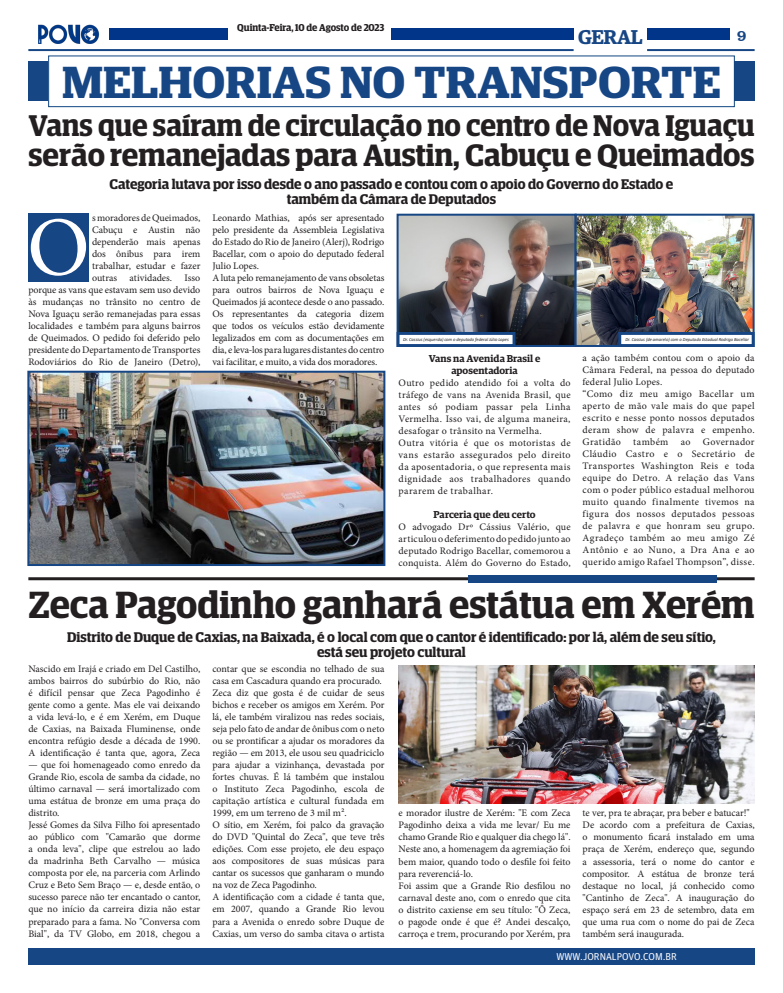
<style>
.page{position:relative;width:783px;height:993px;background:#fff}
.page>*{position:absolute;margin:0;border:0;box-sizing:border-box;transform-origin:0 0}
.t1{font:83.8px "Minion Pro";color:#fff}
.t2{font:600 45px "Guardian Egyptian Display";color:#174685;scale:1.1 1}
.t3{font:600 37.9px "Guardian Egyptian Display";color:#231f20}
.t4{font:600 31px "Guardian Egyptian Display";color:#231f20}
.t5{font:600 29.9px "Guardian Egyptian Display";color:#231f20}
.t6{font:600 20px "Guardian Egyptian";letter-spacing:-.02em;color:#174685}
.t7{font:16px "Clarendon BT";color:#174685}
.t8{font:600 14px "Guardian Egyptian Display";letter-spacing:-.005em;color:#231f20}
.t9{font:10px/12px "Minion Pro";color:#231f20;text-align:justify}
.t10{font:600 10px/12px "Guardian Egyptian";color:#231f20;text-align:center}
.t11{font:600 10px "Guardian Egyptian Display";letter-spacing:-.005em;color:#231f20}
.t12{font:10px "Guardian Agate Sans G1 D Regular";color:#fff}
.t13{font:italic 4.7px "Calibri";color:#231f20}
</style>
<div class="page">
<div style="left:28px;top:947px;width:726px;height:17px;background:#174685"></div>
<img style="left:38px;top:24px;width:62px;height:20px">
<div style="left:391px;top:28px;width:182px;height:12px;background:#003589"></div>
<div style="left:647px;top:28px;width:82px;height:12px;background:#003589"></div>
<hr style="left:647px;top:49px;width:107px;height:2px;background:#174685">
<hr style="left:28px;top:49px;width:545px;height:2px;background:#174685">
<div style="left:109px;top:28px;width:118px;height:12px;background:#003589"></div>
<img style="left:399px;top:217px;width:352px;height:127px">
<div style="left:396px;top:214px;width:180px;height:133px;border:2px solid #174685"></div>
<div style="left:574px;top:214px;width:180px;height:133px;border:2px solid #174685"></div>
<div style="left:28px;top:61px;width:726px;height:40px;background:#174685"></div>
<div style="left:49px;top:56px;width:685px;height:51px;background:#fff"></div>
<div style="left:48px;top:55px;width:686px;height:52px;border:1px solid #114682"></div>
<hr style="left:28px;top:577px;width:726px;height:3px;background:#231f20">
<div style="left:468px;top:575px;width:248px;height:7px;background:#174685"></div>
<div style="left:28px;top:214px;width:61px;height:68px;background:#174685"></div>
<img style="left:398px;top:665px;width:356px;height:138px">
<img style="left:30px;top:373px;width:352px;height:190px">
<div style="left:27px;top:370px;width:358px;height:196px;border:2px solid #174685"></div>
<div style="left:618px;top:332px;width:136px;height:15px;background:#fff;border:3px solid #174685"></div>
<div style="left:396px;top:332px;width:119px;height:15px;background:#fff;border:3px solid #174685"></div>
<p class="t11" style="left:237px;top:22px;width:149px">Quinta-Feira, 10 de Agosto de 2023</p>
<h3 class="t6" style="left:578px;top:22px;width:66px">GERAL</h3>
<p class="t2" style="left:62px;top:57px;width:600px">MELHORIAS NO TRANSPORTE</p>
<h3 class="t7" style="left:736px;top:25px;width:11px">9</h3>
<p class="t5" style="left:28px;top:109px;width:727px">Vans que saíram de circulação no centro de Nova Iguaçu</p>
<p class="t4" style="left:28px;top:138px;width:727px">serão remanejadas para Austin, Cabuçu e Queimados</p>
<p class="t8" style="left:109px;top:177px;width:565px">Categoria lutava por isso desde o ano passado e contou com o apoio do Governo do Estado e</p>
<p class="t8" style="left:287px;top:192px;width:211px">também da Câmara de Deputados</p>
<p class="t9" style="left:28px;top:212px;width:173px;text-align:right">s moradores de Queimados,<br>Cabuçu e Austin não<br>dependerão mais apenas<br>dos ônibus para irem<br>trabalhar, estudar e fazer<br>outras atividades. Isso<br>porque as vans que estavam sem uso devido às mudanças no trânsito no centro de<br>Nova Iguaçu serão remanejadas para essas localidades e também para alguns bairros de Queimados. O pedido foi deferido pelo presidente do Departamento de Transportes<br>Rodoviários do Rio de Janeiro (Detro),</p>
<p class="t9" style="left:212px;top:212px;width:173px">Leonardo Mathias, após ser apresentado pelo presidente da Assembleia Legislativa do Estado do Rio de Janeiro (Alerj), Rodrigo Bacellar, com o apoio do deputado federal Julio Lopes.</p>
<p class="t1" style="left:27px;top:191px;width:64px">O</p>
<p class="t9" style="left:212px;top:272px;width:173px">A luta pelo remanejamento de vans obsoletas para outros bairros de Nova Iguaçu e Queimados já acontece desde o ano passado.<br>Os representantes da categoria dizem que todos os veículos estão devidamente legalizados em com as documentações em dia, e leva-los para lugares distantes do centro vai facilitar, e muito, a vida dos moradores.</p>
<p class="t13" style="left:403px;top:336px;width:107px">Dr. Cassius (esquerda) com o deputado federal Júlio Lopes</p>
<p class="t13" style="left:625px;top:336px;width:125px">Dr. Cassius (de amarelo) com o Deputado Estadual Rodrigo Bacellar</p>
<p class="t10" style="left:428px;top:351px;width:113px">Vans na Avenida Brasil e aposentadoria</p>
<p class="t9" style="left:398px;top:376px;width:173px">Outro pedido atendido foi a volta do tráfego de vans na Avenida Brasil, que antes só podiam passar pela Linha Vermelha. Isso vai, de alguma maneira, desafogar o trânsito na Vermelha.</p>
<p class="t9" style="left:398px;top:436px;width:173px">Outra vitória é que os motoristas de vans estarão assegurados pelo direito da aposentadoria, o que representa mais dignidade aos trabalhadores quando pararem de trabalhar.</p>
<p class="t10" style="left:433px;top:507px;width:104px">Parceria que deu certo</p>
<p class="t9" style="left:398px;top:520px;width:173px">O advogado Drº Cássius Valério, que articulou o deferimento do pedido junto ao deputado Rodrigo Bacellar, comemorou a conquista. Além do Governo do Estado,</p>
<p class="t9" style="left:582px;top:352px;width:173px">a ação também contou com o apoio da Câmara Federal, na pessoa do deputado federal Julio Lopes.</p>
<p class="t9" style="left:582px;top:388px;width:173px">“Como diz meu amigo Bacellar um aperto de mão vale mais do que papel escrito e nesse ponto nossos deputados deram show de palavra e empenho.<br>Gratidão também ao Governador Cláudio Castro e o Secretário de Transportes Washington Reis e toda equipe do Detro. A relação das Vans com o poder público estadual melhorou muito quando finalmente tivemos na figura dos nossos deputados pessoas de palavra e que honram seu grupo.<br>Agradeço também ao meu amigo Zé Antônio e ao Nuno, a Dra Ana e ao querido amigo Rafael Thompson”, disse.</p>
<p class="t3" style="left:28px;top:583px;width:727px">Zeca Pagodinho ganhará estátua em Xerém</p>
<p class="t8" style="left:67px;top:629px;width:650px">Distrito de Duque de Caxias, na Baixada, é o local com que o cantor é identificado: por lá, além de seu sítio,</p>
<p class="t8" style="left:317px;top:644px;width:150px">está seu projeto cultural</p>
<p class="t9" style="left:28px;top:663px;width:173px">Nascido em Irajá e criado em Del Castilho, ambos bairros do subúrbio do Rio, não é difícil pensar que Zeca Pagodinho é gente como a gente. Mas ele vai deixando a vida levá-lo, e é em Xerém, em Duque de Caxias, na Baixada Fluminense, onde encontra refúgio desde a década de 1990.<br>A identificação é tanta que, agora, Zeca</p>
<p class="t9" style="left:28px;top:759px;width:173px">— que foi homenageado como enredo da Grande Rio, escola de samba da cidade, no último carnaval — será imortalizado com uma estátua de bronze em uma praça do distrito.</p>
<p class="t9" style="left:28px;top:819px;width:173px">Jessé Gomes da Silva Filho foi apresentado ao público com "Camarão que dorme a onda leva", clipe que estrelou ao lado da madrinha Beth Carvalho — música composta por ele, na parceria com Arlindo Cruz e Beto Sem Braço — e, desde então, o sucesso parece não ter encantado o cantor, que no início da carreira dizia não estar preparado para a fama. No "Conversa com Bial", da TV Globo, em 2018, chegou a</p>
<p class="t9" style="left:212px;top:663px;width:173px">contar que se escondia no telhado de sua casa em Cascadura quando era procurado.</p>
<p class="t9" style="left:212px;top:687px;width:173px">Zeca diz que gosta é de cuidar de seus bichos e receber os amigos em Xerém. Por lá, ele também viralizou nas redes sociais, seja pelo fato de andar de ônibus com o neto ou se prontificar a ajudar os moradores da região — em 2013, ele usou seu quadriciclo para ajudar a vizinhança, devastada por fortes chuvas. É lá também que instalou o Instituto Zeca Pagodinho, escola de capitação artística e cultural fundada em 1999, em um terreno de 3 mil m².</p>
<p class="t9" style="left:212px;top:819px;width:173px">O sítio, em Xerém, foi palco da gravação do DVD "Quintal do Zeca", que teve três edições. Com esse projeto, ele deu espaço aos compositores de suas músicas para cantar os sucessos que ganharam o mundo na voz de Zeca Pagodinho.</p>
<p class="t9" style="left:212px;top:891px;width:173px">A identificação com a cidade é tanta que, em 2007, quando a Grande Rio levou para a Avenida o enredo sobre Duque de Caxias, um verso do samba citava o artista</p>
<p class="t9" style="left:398px;top:807px;width:173px">e morador ilustre de Xerém: "E com Zeca Pagodinho deixa a vida me levar/ Eu me chamo Grande Rio e qualquer dia chego lá".<br>Neste ano, a homenagem da agremiação foi bem maior, quando todo o desfile foi feito para reverenciá-lo.</p>
<p class="t9" style="left:398px;top:879px;width:173px">Foi assim que a Grande Rio desfilou no carnaval deste ano, com o enredo que cita o distrito caxiense em seu título: "Ô Zeca, o pagode onde é que é? Andei descalço, carroça e trem, procurando por Xerém, pra</p>
<p class="t9" style="left:582px;top:807px;width:169px">te ver, pra te abraçar, pra beber e batucar!"</p>
<p class="t9" style="left:582px;top:819px;width:173px">De acordo com a prefeitura de Caxias, o monumento ficará instalado em uma praça de Xerém, endereço que, segundo a assessoria, terá o nome do cantor e compositor. A estátua de bronze terá destaque no local, já conhecido como "Cantinho de Zeca". A inauguração do espaço será em 23 de setembro, data em que uma rua com o nome do pai de Zeca também será inaugurada.</p>
<p class="t12" style="left:556px;top:949px;width:122px">WWW.JORNALPOVO.COM.BR</p>
</div>
